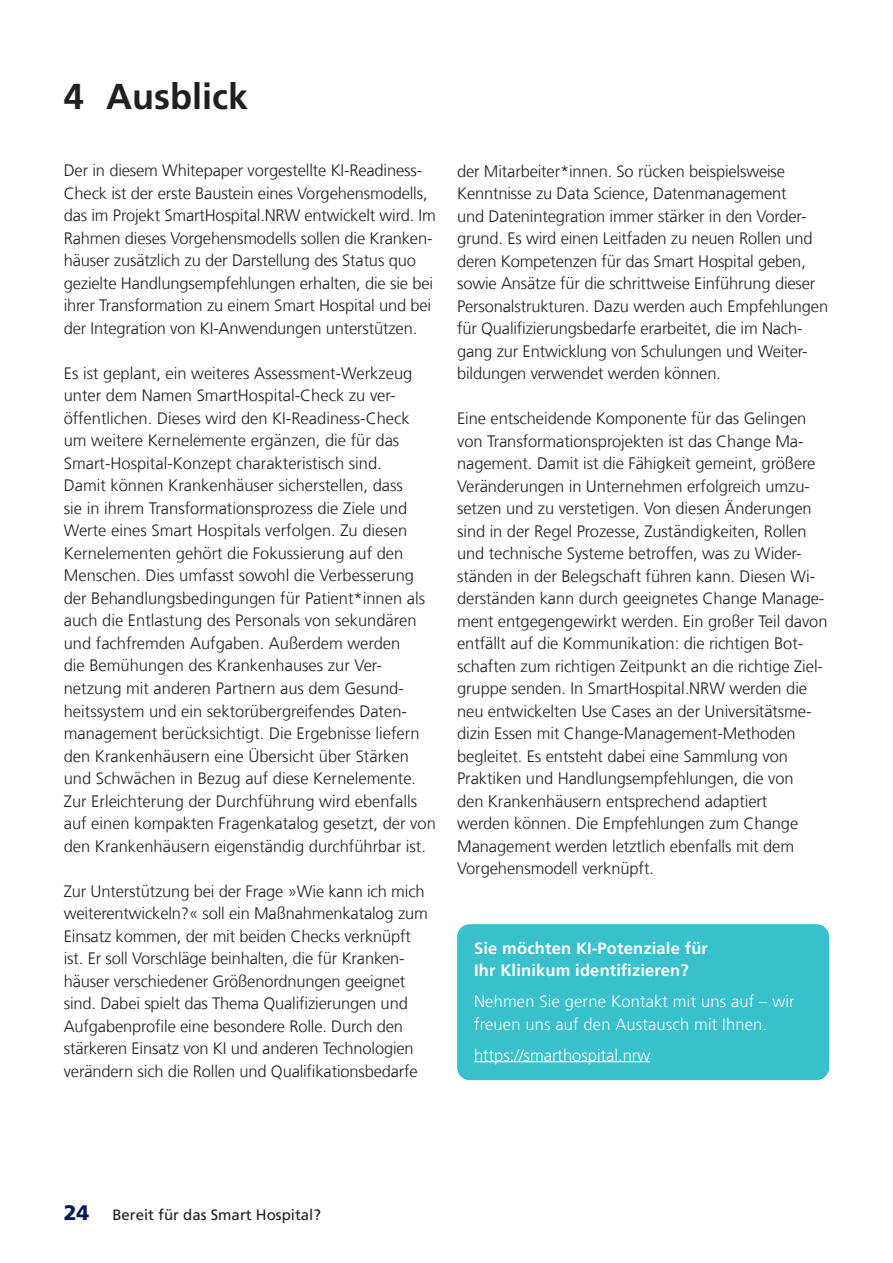
<style>
.page{position:relative;width:893px;height:1263px;background:#fff}
.page>*{position:absolute;margin:0;border:0;box-sizing:border-box;transform-origin:0 0}
.t1{font:700 36px "Frutiger LT Com";color:#231f20}
.t2{font:900 21px "Frutiger LT Com";color:#04175c}
.t3{font:300 16.5px/22.5px "Frutiger LT Com";letter-spacing:-.005em;color:#231f20}
.t4{font:300 16.5px/22.5px "Frutiger LT Com";letter-spacing:.01em;color:#fff}
.t5{font:700 16.5px/22.5px "Frutiger LT Com";letter-spacing:.01em;color:#fff}
.t6{font:15px "Frutiger LT Com";color:#231f20}
</style>
<div class="page">
<div style="left:457px;top:924px;width:372px;height:156px;background:#38c1cc;border-radius:13px"></div>
<hr style="left:474px;top:1061px;width:176px;height:1px;background:#fff">
<h1 class="t1" style="left:64px;top:75px;width:186px">4 Ausblick</h1>
<p class="t3" style="left:64px;top:159px;width:374px">Der in diesem Whitepaper vorgestellte KI-Readiness-Check ist der erste Baustein eines Vorgehensmodells, das im Projekt SmartHospital.NRW entwickelt wird. Im Rahmen dieses Vorgehensmodells sollen die Kranken&shy;häuser zusätzlich zu der Darstellung des Status quo gezielte Handlungsempfehlungen erhalten, die sie bei ihrer Transformation zu einem Smart Hospital und bei der Integration von KI-Anwendungen unterstützen.</p>
<p class="t3" style="left:64px;top:362px;width:374px">Es ist geplant, ein weiteres Assessment-Werkzeug unter dem Namen SmartHospital-Check zu ver&shy;öffentlichen. Dieses wird den KI-Readiness-Check um weitere Kernelemente ergänzen, die für das Smart-Hospital-Konzept charakteristisch sind.<br>Damit können Krankenhäuser sicherstellen, dass<br>sie in ihrem Transformationsprozess die Ziele und Werte eines Smart Hospitals verfolgen. Zu diesen Kernelementen gehört die Fokussierung auf den Menschen. Dies umfasst sowohl die Verbesserung der Behandlungsbedingungen für Patient*innen als auch die Entlastung des Personals von sekundären und fachfremden Aufgaben. Außerdem werden<br>die Bemühungen des Krankenhauses zur Ver&shy;netzung mit anderen Partnern aus dem Gesund&shy;heitssystem und ein sektorübergreifendes Daten&shy;management berücksichtigt. Die Ergebnisse liefern den Krankenhäusern eine Übersicht über Stärken und Schwächen in Bezug auf diese Kernelemente.<br>Zur Erleichterung der Durchführung wird ebenfalls auf einen kompakten Fragenkatalog gesetzt, der von den Krankenhäusern eigenständig durchführbar ist.</p>
<p class="t3" style="left:64px;top:880px;width:366px">Zur Unterstützung bei der Frage »Wie kann ich mich weiterentwickeln?« soll ein Maßnahmenkatalog zum Einsatz kommen, der mit beiden Checks verknüpft ist. Er soll Vorschläge beinhalten, die für Kranken&shy;häuser verschiedener Größenordnungen geeignet sind. Dabei spielt das Thema Qualifizierungen und Aufgabenprofile eine besondere Rolle. Durch den stärkeren Einsatz von KI und anderen Technologien verändern sich die Rollen und Qualifikationsbedarfe</p>
<p class="t3" style="left:457px;top:160px;width:373px">der Mitarbeiter*innen. So rücken beispielsweise Kenntnisse zu Data Science, Datenmanagement<br>und Datenintegration immer stärker in den Vorder&shy;grund. Es wird einen Leitfaden zu neuen Rollen und deren Kompetenzen für das Smart Hospital geben, sowie Ansätze für die schrittweise Einführung dieser Personalstrukturen. Dazu werden auch Empfehlungen für Qualifizierungsbedarfe erarbeitet, die im Nach&shy;gang zur Entwicklung von Schulungen und Weiter&shy;bildungen verwendet werden können.</p>
<p class="t3" style="left:457px;top:407px;width:372px">Eine entscheidende Komponente für das Gelingen von Transformationsprojekten ist das Change Ma&shy;nagement. Damit ist die Fähigkeit gemeint, größere Veränderungen in Unternehmen erfolgreich umzu&shy;setzen und zu verstetigen. Von diesen Änderungen sind in der Regel Prozesse, Zuständigkeiten, Rollen und technische Systeme betroffen, was zu Wider&shy;ständen in der Belegschaft führen kann. Diesen Wi&shy;derständen kann durch geeignetes Change Manage&shy;ment entgegengewirkt werden. Ein großer Teil davon entfällt auf die Kommunikation: die richtigen Bot&shy;schaften zum richtigen Zeitpunkt an die richtige Ziel&shy;gruppe senden. In SmartHospital.NRW werden die neu entwickelten Use Cases an der Universitätsme&shy;dizin Essen mit Change-Management-Methoden begleitet. Es entsteht dabei eine Sammlung von Praktiken und Handlungsempfehlungen, die von<br>den Krankenhäusern entsprechend adaptiert<br>werden können. Die Empfehlungen zum Change Management werden letztlich ebenfalls mit dem Vorgehensmodell verknüpft.</p>
<p class="t5" style="left:474px;top:937px;width:235px">Sie möchten KI-Potenziale für<br>Ihr Klinikum identifizieren?</p>
<p class="t4" style="left:474px;top:990px;width:322px">Nehmen Sie gerne Kontakt mit uns auf – wir freuen uns auf den Austausch mit Ihnen.</p>
<p class="t4" style="left:474px;top:1044px;width:178px">https://smarthospital.nrw</p>
<p class="t2" style="left:64px;top:1200px;width:27px">24</p>
<p class="t6" style="left:112px;top:1206px;width:210px">Bereit für das Smart Hospital?</p>
</div>
